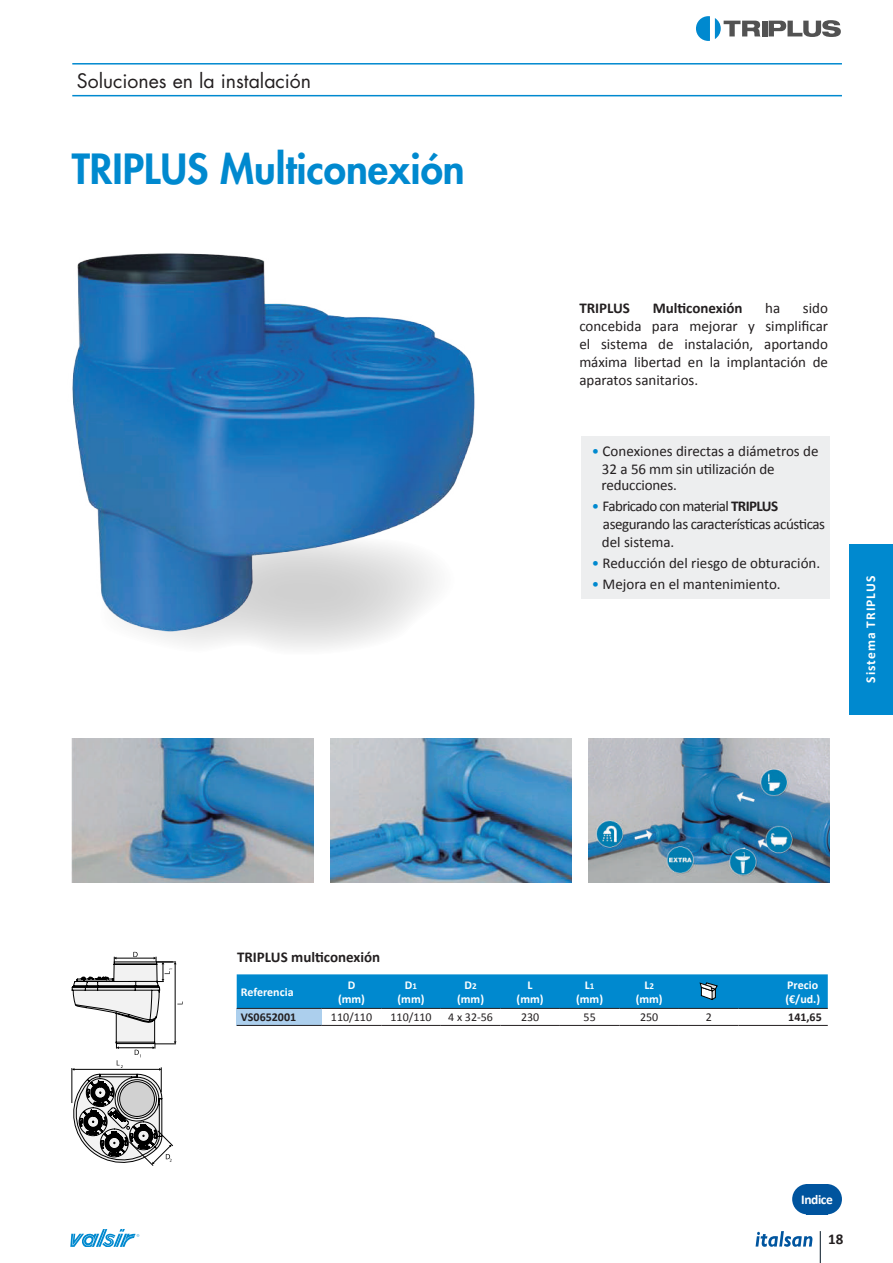
<style>
.page{position:relative;width:893px;height:1263px;background:#fff}
.page>*{position:absolute;margin:0;border:0;box-sizing:border-box;transform-origin:0 0}
.t1{font:800 40.5px "Futura Std";color:#0089cf}
.t2{font:19.5px "Futura Std";color:#231f20}
.t3{font:15px/18px "Calibri";color:#231f20;text-align:justify}
.t4{font:15px/18px "Calibri";letter-spacing:-.03em;color:#231f20}
.t5{font:700 15px "Calibri";color:#231f20}
.t6{font:700 13.5px "Calibri";letter-spacing:.075em;color:#fff}
.t7{font:700 12px/14.4px "Calibri";color:#fff;text-align:center}
.t8{font:12px "Calibri";color:#231f20}
.t9{font:700 12px "Calibri";color:#231f20}
.s1{color:#0089cf}
.s2{font-weight:700}
.s3{font-size:9px}
</style>
<div class="page">
<div style="left:762px;top:21px;width:5px;height:15px;background:#525252"></div>
<svg style="left:769px;top:20px;width:72px;height:17px"></svg>
<svg style="left:696px;top:16px;width:64px;height:25px"></svg>
<hr style="left:820px;top:1231px;width:1px;height:32px;background:#001322">
<svg style="left:756px;top:1231px;width:56px;height:16px"></svg>
<svg style="left:70px;top:1229px;width:69px;height:18px"></svg>
<hr style="left:72px;top:63px;width:770px;height:2px;background:#0089cf">
<hr style="left:72px;top:95px;width:770px;height:1px;background:#0089cf">
<div style="left:237px;top:1008px;width:85px;height:17px;background:#accfed"></div>
<hr style="left:237px;top:1008px;width:85px;height:1px;background:#231f20">
<hr style="left:322px;top:1008px;width:59px;height:1px;background:#231f20">
<hr style="left:381px;top:1008px;width:60px;height:1px;background:#231f20">
<hr style="left:441px;top:1008px;width:59px;height:1px;background:#231f20">
<hr style="left:500px;top:1008px;width:60px;height:1px;background:#231f20">
<hr style="left:560px;top:1008px;width:59px;height:1px;background:#231f20">
<hr style="left:619px;top:1008px;width:60px;height:1px;background:#231f20">
<hr style="left:679px;top:1008px;width:59px;height:1px;background:#231f20">
<hr style="left:738px;top:1008px;width:90px;height:1px;background:#231f20">
<hr style="left:237px;top:1025px;width:85px;height:1px;background:#231f20">
<hr style="left:322px;top:1025px;width:59px;height:1px;background:#231f20">
<hr style="left:381px;top:1025px;width:60px;height:1px;background:#231f20">
<hr style="left:441px;top:1025px;width:59px;height:1px;background:#231f20">
<hr style="left:500px;top:1025px;width:60px;height:1px;background:#231f20">
<hr style="left:560px;top:1025px;width:59px;height:1px;background:#231f20">
<hr style="left:619px;top:1025px;width:60px;height:1px;background:#231f20">
<hr style="left:679px;top:1025px;width:59px;height:1px;background:#231f20">
<hr style="left:738px;top:1025px;width:90px;height:1px;background:#231f20">
<svg style="left:237px;top:974px;width:591px;height:34px;background:#048ace"></svg>
<img style="left:72px;top:253px;width:525px;height:395px">
<img style="left:588px;top:738px;width:242px;height:145px">
<img style="left:72px;top:738px;width:241px;height:145px">
<img style="left:330px;top:738px;width:242px;height:145px">
<div style="left:581px;top:436px;width:249px;height:162px;background:#edeeef"></div>
<svg style="left:71px;top:952px;width:112px;height:214px"></svg>
<div style="left:849px;top:544px;width:43px;height:170px;background:#0089cf"></div>
<div style="left:812px;top:1184px;width:30px;height:30px;background:#00549e;border-radius:50%"></div>
<div style="left:792px;top:1184px;width:31px;height:30px;background:#00549e;border-radius:50%"></div>
<div style="left:806px;top:1184px;width:22px;height:30px;background:#00549e"></div>
<h2 class="t2" style="left:77px;top:69px;width:236px">Soluciones en la instalación</h2>
<h1 class="t1" style="left:72px;top:144px;width:395px">TRIPLUS Multiconexión</h1>
<p class="t5" style="left:579px;top:299px;width:52px">TRIPLUS</p>
<p class="t5" style="left:653px;top:299px;width:91px">Multiconexión</p>
<p class="t3" style="left:765px;top:299px;width:17px">ha</p>
<p class="t3" style="left:579px;top:299px;width:250px;text-indent:224px">sido concebida para mejorar y simplificar el sistema de instalación, aportando máxima libertad en la implantación de aparatos sanitarios.</p>
<p class="t3" style="left:602px;top:442px;width:218px;text-indent:-10px"><span class="s1">•</span> Conexiones directas a diámetros de<br>32 a 56 mm sin utilización de</p>
<p class="t3" style="left:601px;top:476px;width:77px">reducciones.</p>
<p class="t4" style="left:602px;top:497px;width:225px;text-indent:-10px"><span class="s1">•</span> Fabricado con material <span class="s2">TRIPLUS </span>asegurando las características acústicas del sistema.</p>
<p class="t3" style="left:592px;top:554px;width:230px"><span class="s1">•</span> Reducción del riesgo de obturación.</p>
<p class="t3" style="left:592px;top:575px;width:190px"><span class="s1">•</span> Mejora en el mantenimiento.</p>
<p class="t6" style="left:862px;top:683px;width:108px;rotate:-90deg">Sistema TRIPLUS</p>
<p class="t5" style="left:237px;top:948px;width:145px">TRIPLUS multiconexión</p>
<p class="t7" style="left:241px;top:984px;width:54px">Referencia</p>
<p class="t7" style="left:338px;top:977px;width:28px">D (mm)</p>
<p class="t7" style="left:398px;top:977px;width:28px">D<span class="s3">1 </span>(mm)</p>
<p class="t7" style="left:457px;top:977px;width:28px">D<span class="s3">2 </span>(mm)</p>
<p class="t7" style="left:517px;top:977px;width:28px">L (mm)</p>
<p class="t7" style="left:576px;top:977px;width:28px">L<span class="s3">1 </span>(mm)</p>
<p class="t7" style="left:636px;top:977px;width:28px">L<span class="s3">2 </span>(mm)</p>
<p class="t7" style="left:785px;top:977px;width:36px;text-align:left">Precio (€/ud.)</p>
<p class="t9" style="left:241px;top:1010px;width:57px">VS0652001</p>
<p class="t8" style="left:331px;top:1010px;width:43px">110/110</p>
<p class="t8" style="left:390px;top:1010px;width:43px">110/110</p>
<p class="t8" style="left:448px;top:1010px;width:46px">4 x 32-56</p>
<p class="t8" style="left:521px;top:1010px;width:20px">230</p>
<p class="t8" style="left:584px;top:1010px;width:14px">55</p>
<p class="t8" style="left:640px;top:1010px;width:20px">250</p>
<p class="t8" style="left:706px;top:1010px;width:8px">2</p>
<p class="t9" style="left:788px;top:1010px;width:35px">141,65</p>
<p class="t6" style="left:801px;top:1190px;width:33px">Indice</p>
<p class="t5" style="left:828px;top:1229px;width:17px">18</p>
</div>
